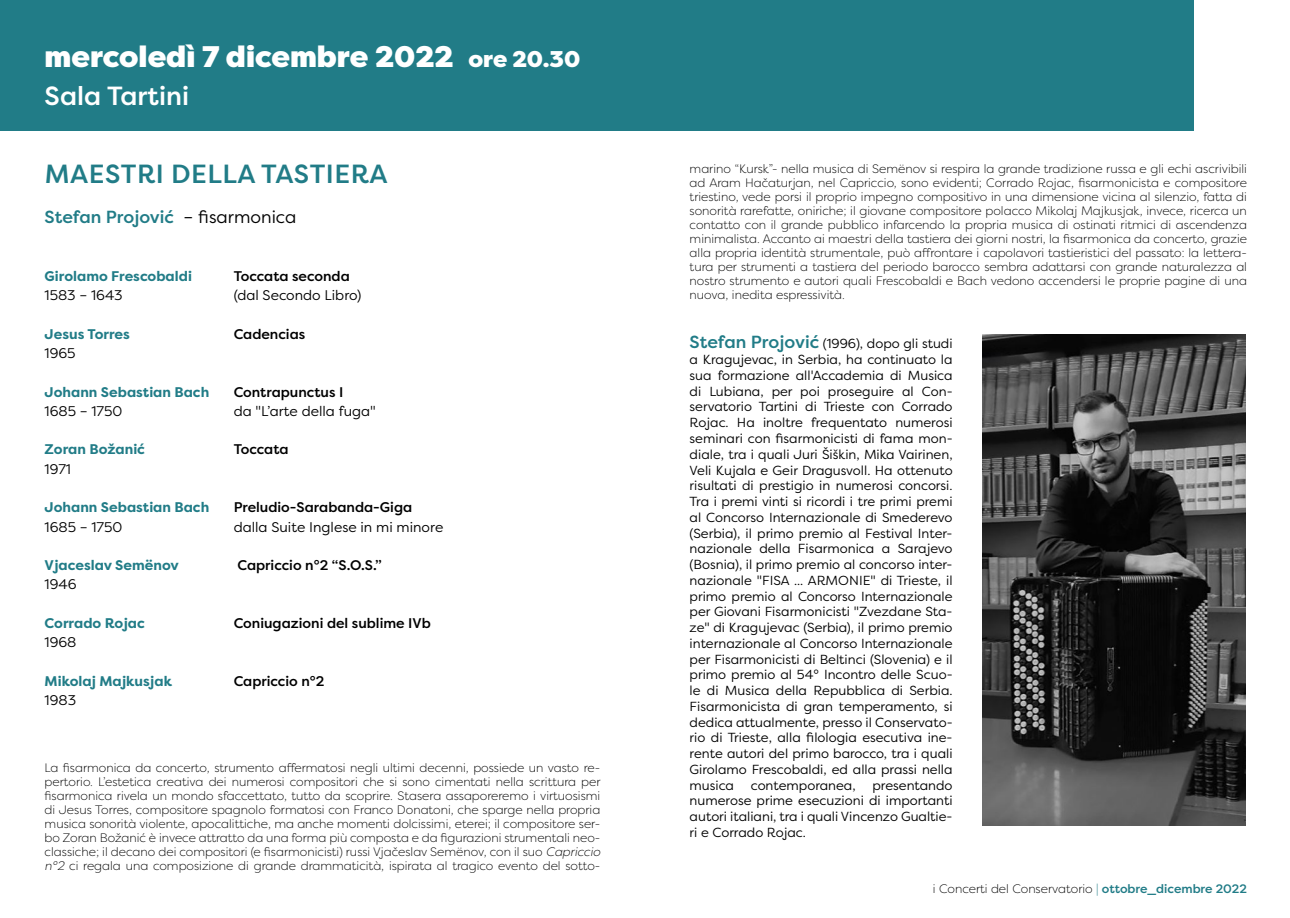
<style>
.page{position:relative;width:1290px;height:918px;background:#fff}
.page>*{position:absolute;margin:0;border:0;box-sizing:border-box;transform-origin:0 0}
.t1{font:900 29.75px "Filson Pro";color:#fff}
.t2{font:500 26.25px "Filson Pro";letter-spacing:.02em;color:#217c87}
.t3{font:500 26.25px "Filson Pro";color:#fff}
.t4{font:500 17.5px "Filson Pro";letter-spacing:-.005em;color:#217c87}
.t5{font:700 14px "Filson Pro";color:#217c87}
.t6{font:500 14px "Filson Pro";color:#000}
.t7{font:14px "Filson Pro";color:#000}
.t8{font:13.12px/15.8px "Filson Pro";color:#000;text-align:justify}
.t9{font:300 12.25px/14px "Filson Pro";color:#000;text-align:justify}
.s1{font-size:22.75px}
.s2{font-weight:400;color:#000}
.s3{font-style:italic}
.s4{font-weight:500;font-size:17.5px;color:#217c87}
.s5{color:#217c87}
.s6{font-weight:500;color:#217c87}
</style>
<div class="page">
<div style="left:0;top:0;width:1193px;height:130px;background:#217c87"></div>
<img style="left:982px;top:335px;width:263px;height:490px">
<h1 class="t1" style="left:45px;top:38px;width:537px">mercoledì 7 dicembre 2022 <span class="s1">ore 20.30</span></h1>
<h2 class="t3" style="left:45px;top:78px;width:146px">Sala Tartini</h2>
<h2 class="t2" style="left:45px;top:156px;width:344px">MAESTRI DELLA TASTIERA</h2>
<h3 class="t4" style="left:45px;top:205px;width:253px">Stefan Projović <span class="s2">– fisarmonica</span></h3>
<p class="t5" style="left:45px;top:267px;width:149px">Girolamo Frescobaldi</p>
<p class="t6" style="left:234px;top:266px;width:118px">Toccata seconda</p>
<p class="t7" style="left:45px;top:286px;width:80px">1583 – 1643</p>
<p class="t7" style="left:234px;top:286px;width:129px">(dal Secondo Libro)</p>
<p class="t5" style="left:45px;top:325px;width:87px">Jesus Torres</p>
<p class="t6" style="left:234px;top:324px;width:73px">Cadencias</p>
<p class="t7" style="left:45px;top:344px;width:32px">1965</p>
<p class="t5" style="left:45px;top:383px;width:166px">Johann Sebastian Bach</p>
<p class="t6" style="left:234px;top:382px;width:111px">Contrapunctus I</p>
<p class="t7" style="left:45px;top:402px;width:79px">1685 – 1750</p>
<p class="t7" style="left:234px;top:402px;width:144px">da "L’arte della fuga"</p>
<p class="t5" style="left:45px;top:441px;width:102px">Zoran Božanić</p>
<p class="t6" style="left:234px;top:440px;width:56px">Toccata</p>
<p class="t7" style="left:45px;top:459px;width:28px">1971</p>
<p class="t5" style="left:45px;top:498px;width:166px">Johann Sebastian Bach</p>
<p class="t6" style="left:234px;top:497px;width:180px">Preludio-Sarabanda-Giga</p>
<p class="t7" style="left:45px;top:517px;width:79px">1685 – 1750</p>
<p class="t7" style="left:234px;top:517px;width:211px">dalla Suite Inglese in mi minore</p>
<p class="t5" style="left:45px;top:556px;width:136px">Vjaceslav Semënov</p>
<p class="t6" style="left:237px;top:555px;width:146px">Capriccio n°2 “S.O.S.”</p>
<p class="t7" style="left:45px;top:575px;width:33px">1946</p>
<p class="t5" style="left:45px;top:614px;width:102px">Corrado Rojac</p>
<p class="t6" style="left:234px;top:613px;width:199px">Coniugazioni del sublime IVb</p>
<p class="t7" style="left:45px;top:633px;width:33px">1968</p>
<p class="t5" style="left:45px;top:672px;width:129px">Mikolaj Majkusjak</p>
<p class="t6" style="left:234px;top:671px;width:92px">Capriccio n°2</p>
<p class="t7" style="left:45px;top:690px;width:33px">1983</p>
<p class="t9" style="left:45px;top:761px;width:557px">La fisarmonica da concerto, strumento affermatosi negli ultimi decenni, possiede un vasto re&shy;pertorio. L’estetica creativa dei numerosi compositori che si sono cimentati nella scrittura per fisarmonica rivela un mondo sfaccettato, tutto da scoprire. Stasera assaporeremo i virtuosismi di Jesus Torres, compositore spagnolo formatosi con Franco Donatoni, che sparge nella propria musica sonorità violente, apocalittiche, ma anche momenti dolcissimi, eterei; il compositore ser&shy;bo Zoran Božanić è invece attratto da una forma più composta e da figurazioni strumentali neo&shy;classiche; il decano dei compositori (e fisarmonicisti) russi Vjačeslav Semënov, con il suo <span class="s3">Capriccio n°2</span> ci regala una composizione di grande drammaticità, ispirata al tragico evento del sotto-</p>
<p class="t9" style="left:690px;top:161px;width:559px">marino “Kursk”- nella musica di Semënov si respira la grande tradizione russa e gli echi ascrivibili ad Aram Hačaturjan, nel Capriccio, sono evidenti; Corrado Rojac, fisarmonicista e compositore triestino, vede porsi il proprio impegno compositivo in una dimensione vicina al silenzio, fatta di sonorità rarefatte, oniriche; il giovane compositore polacco Mikolaj Majkusjak, invece, ricerca un contatto con il grande pubblico infarcendo la propria musica di ostinati ritmici di ascendenza minimalista. Accanto ai maestri della tastiera dei giorni nostri, la fisarmonica da concerto, grazie alla propria identità strumentale, può affrontare i capolavori tastieristici del passato: la lettera&shy;tura per strumenti a tastiera del periodo barocco sembra adattarsi con grande naturalezza al nostro strumento e autori quali Frescobaldi e Bach vedono accendersi le proprie pagine di una nuova, inedita espressività.</p>
<p class="t8" style="left:690px;top:336px;width:264px"><span class="s4">Stefan Projović</span> (1996), dopo gli studi a Kragujevac, in Serbia, ha continuato la sua formazione all'Accademia di Musica di Lubiana, per poi proseguire al Con&shy;servatorio Tartini di Trieste con Corrado Rojac. Ha inoltre frequentato numerosi seminari con fisarmonicisti di fama mon&shy;diale, tra i quali Juri Šiškin, Mika Vairinen, Veli Kujala e Geir Dragusvoll. Ha ottenuto risultati di prestigio in numerosi concorsi.<br>Tra i premi vinti si ricordi i tre primi premi al Concorso Internazionale di Smederevo (Serbia), il primo premio al Festival Inter&shy;nazionale della Fisarmonica a Sarajevo (Bosnia), il primo premio al concorso inter&shy;nazionale "FISA ... ARMONIE" di Trieste, il primo premio al Concorso Internazionale per Giovani Fisarmonicisti "Zvezdane Sta&shy;ze" di Kragujevac (Serbia), il primo premio internazionale al Concorso Internazionale per Fisarmonicisti di Beltinci (Slovenia) e il primo premio al 54° Incontro delle Scuo&shy;le di Musica della Repubblica di Serbia.<br>Fisarmonicista di gran temperamento, si dedica attualmente, presso il Conservato&shy;rio di Trieste, alla filologia esecutiva ine&shy;rente autori del primo barocco, tra i quali Girolamo Frescobaldi, ed alla prassi nella musica</p>
<p class="t8" style="left:690px;top:777px;width:264px;text-indent:183px">presentando numerose prime esecuzioni di importanti autori italiani, tra i quali Vincenzo Gualtie&shy;ri e Corrado Rojac.</p>
<p class="t8" style="left:751px;top:777px;width:106px">contemporanea,</p>
<p class="t9" style="left:933px;top:882px;width:316px">i Concerti del Conservatorio <span class="s5">|</span> <span class="s6">ottobre_dicembre 2022</span></p>
</div>
